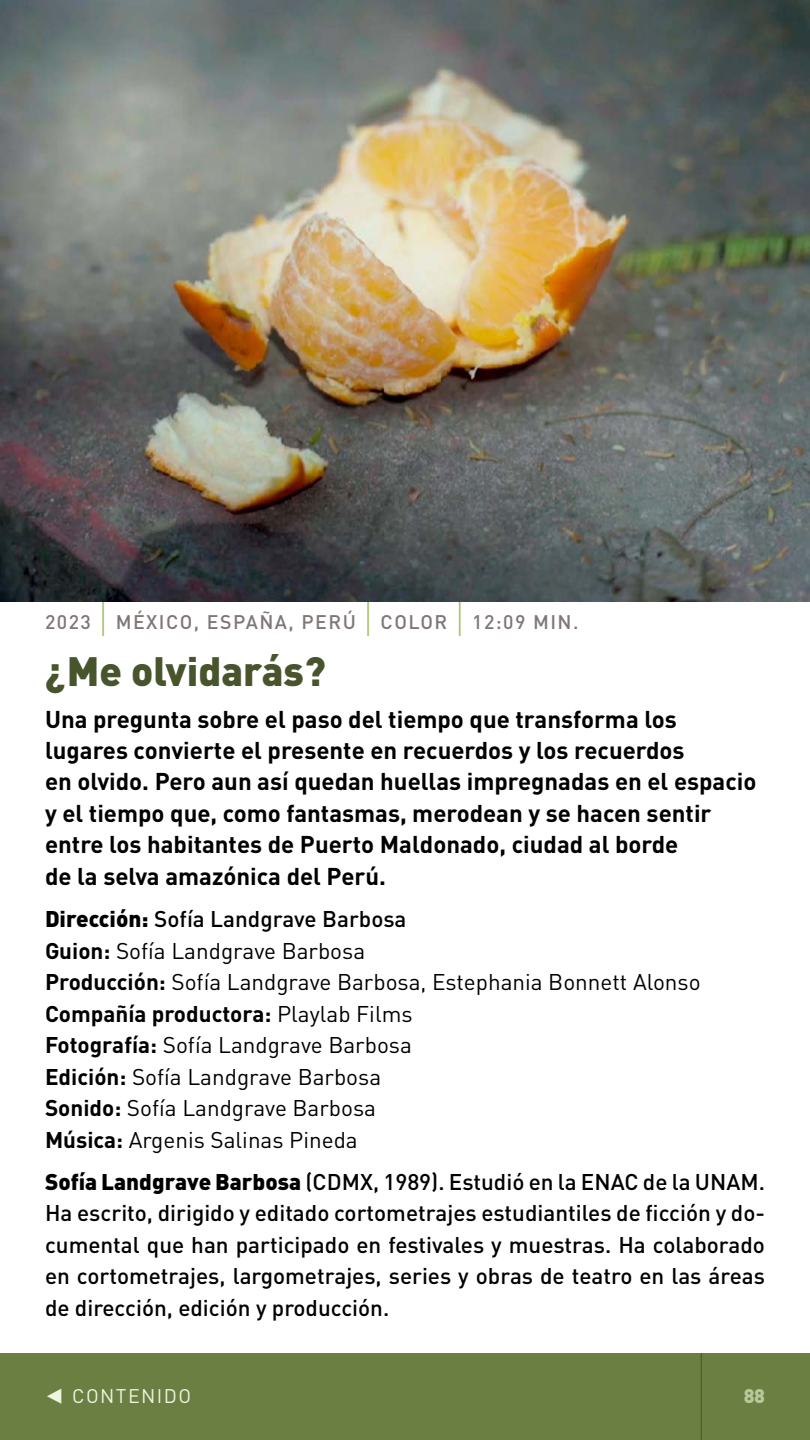
<style>
.page{position:relative;width:810px;height:1440px;background:#fff}
.page>*{position:absolute;margin:0;border:0;box-sizing:border-box;transform-origin:0 0}
.t1{font:900 40.5px "DIN Pro";color:#47542c}
.t2{font:700 24px/31.5px "DIN Pro";color:#000}
.t3{font:500 22.5px/31.5px "DIN Pro";color:#000;text-align:justify}
.t4{font:22.5px/31.5px "DIN Pro";color:#000}
.t5{font:500 19.5px "DIN Pro";letter-spacing:.075em;color:#7f7775}
.t6{font:19.5px "DIN Pro";letter-spacing:.075em;color:#edf5dd}
.t7{font:900 19.5px "DIN Pro";color:#e1eec7}
.s1{font-weight:300;font-size:40.05px;color:#a0be64}
.s2{font-weight:900}
.s3{font-weight:500}
.s4{font-weight:700}
.s5{font-family:"Scala Sans Regular Exp";font-size:30px}
</style>
<div class="page">
<div style="left:0;top:1353px;width:810px;height:87px;background:#6b7f43"></div>
<hr style="left:701px;top:1353px;width:1px;height:87px;background:#47542c">
<img style="left:0;top:0;width:810px;height:602px">
<p class="t5" style="left:45px;top:609px;width:535px">2023 <span class="s1">|</span> MÉXICO, ESPAÑA, PERÚ <span class="s1">|</span> COLOR <span class="s1">|</span> 12:09 MIN.</p>
<h1 class="t1" style="left:45px;top:643px;width:282px">¿Me olvidarás?</h1>
<p class="t2" style="left:45px;top:702px;width:713px">Una pregunta sobre el paso del tiempo que transforma los lugares convierte el presente en recuerdos y los recuerdos<br>en olvido. Pero aun así quedan huellas impregnadas en el espacio y el tiempo que, como fantasmas, merodean y se hacen sentir entre los habitantes de Puerto Maldonado, ciudad al borde<br>de la selva amazónica del Perú.</p>
<p class="t4" style="left:45px;top:902px;width:657px"><span class="s2">Dirección:</span> <span class="s3">Sofía Landgrave Barbosa<br></span><span class="s4">Guion:</span> Sofía Landgrave Barbosa<br><span class="s4">Producción:</span> Sofía Landgrave Barbosa, Estephania Bonnett Alonso <span class="s4">Compañía productora:</span> Playlab Films<br><span class="s4">Fotografía:</span> Sofía Landgrave Barbosa<br><span class="s4">Edición:</span> Sofía Landgrave Barbosa<br><span class="s4">Sonido:</span> Sofía Landgrave Barbosa<br><span class="s4">Música:</span> Argenis Salinas Pineda</p>
<p class="t3" style="left:45px;top:1165px;width:722px"><span class="s2">Sofía Landgrave Barbosa</span> (CDMX, 1989). Estudió en la ENAC de la UNAM.<br>Ha escrito, dirigido y editado cortometrajes estudiantiles de ficción y do&shy;cumental que han participado en festivales y muestras. Ha colaborado en cortometrajes, largometrajes, series y obras de teatro en las áreas de dirección, edición y producción.</p>
<p class="t6" style="left:45px;top:1383px;width:148px"><span class="s5">s</span> CONTENIDO</p>
<p class="t7" style="left:743px;top:1383px;width:23px">88</p>
</div>
